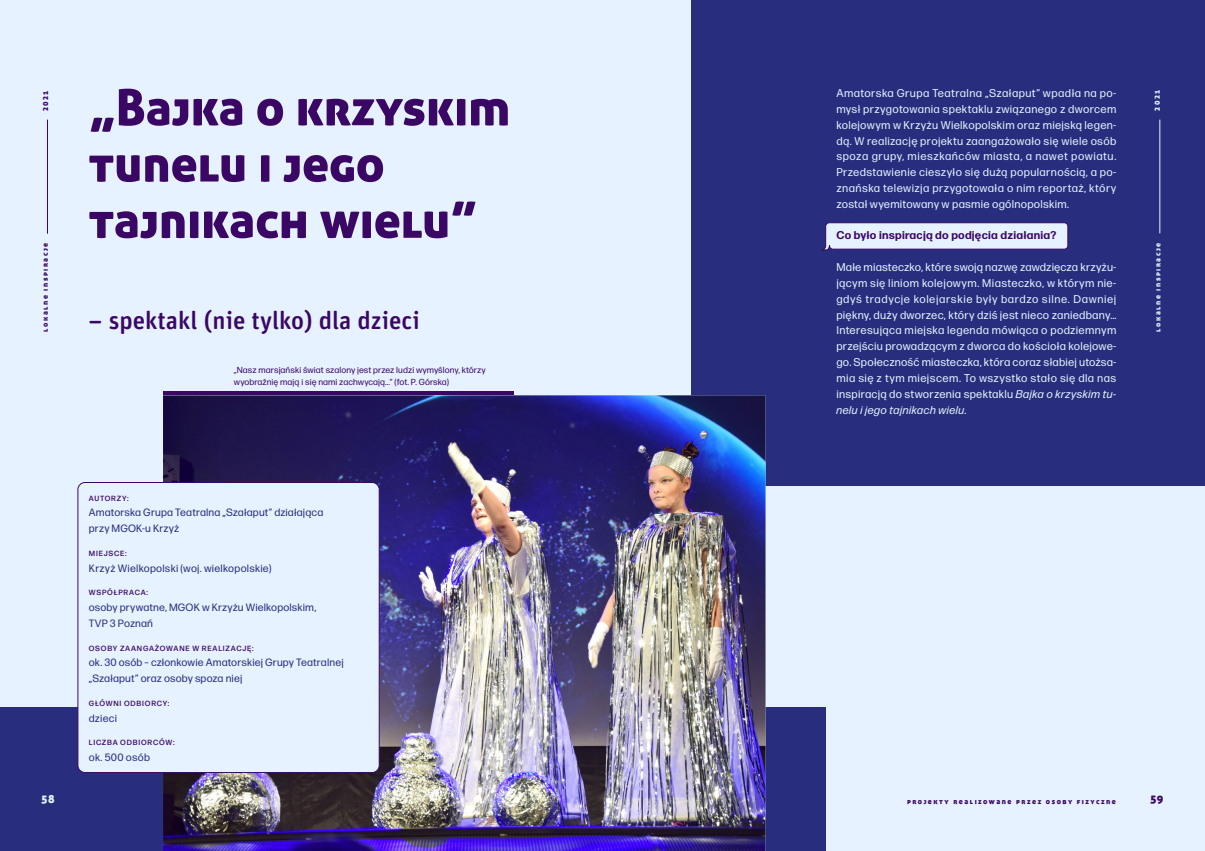
<style>
.page{position:relative;width:1205px;height:851px;background:#fff}
.page>*{position:absolute;margin:0;border:0;box-sizing:border-box;transform-origin:0 0}
.t1{font:50px/56.2px "Aller Display";color:#3b0764}
.t2{font:500 25px "Unit Rounded Pro";color:#3b0764}
.tekst{font:11.25px/15.9px "Forma DJR Micro";letter-spacing:.025em;color:#e6f2ff;text-align:justify}
.tekst_pytanie{font:700 11.25px "Forma DJR Micro";letter-spacing:.02em;color:#3b0764}
.t3{font:11.25px "Aller Display";color:#e6f2ff}
.t4{font:11.25px "Aller Display";color:#3b0764}
.metryczka_tekst{font:10.62px/15.8px "Forma DJR Micro";letter-spacing:.015em;color:#282e7d}
.opis_zdjęć{font:8.75px/11.2px "Forma DJR Micro";letter-spacing:.01em;color:#3b0764}
.metryczka_tytuł{font:500 7.5px "Forma DJR Micro";letter-spacing:.105em;color:#3b0764}
.t5{font:7.5px "Aller Display";letter-spacing:.2em;color:#3b0764}
.t6{font:7.5px "Aller Display";letter-spacing:.2em;color:#e6f2ff}
.s1{font-style:italic}
</style>
<div class="page">
<div style="left:0;top:0;width:1205px;height:850px;background:#e6f2ff"></div>
<div style="left:691px;top:0;width:514px;height:485px;background:#282e7d"></div>
<div style="left:0;top:707px;width:825px;height:143px;background:#282e7d"></div>
<svg style="left:822px;top:222px;width:246px;height:29px"></svg>
<hr style="left:47px;top:120px;width:1px;height:114px;background:#3b0764">
<hr style="left:1159px;top:120px;width:1px;height:113px;background:#e6f2ff">
<div style="left:78px;top:482px;width:301px;height:290px;background:#e6f2ff;border-radius:7px"></div>
<img style="left:163px;top:395px;width:602px;height:455px">
<hr style="left:163px;top:391px;width:351px;height:4px;background:#3b0764">
<div style="left:77px;top:482px;width:303px;height:290px;border:1px solid #3b0764;border-radius:7px"></div>
<p class="t5" style="left:41px;top:111px;width:22px;rotate:-90deg">2021</p>
<p class="t5" style="left:41px;top:331px;width:90px;rotate:-90deg">lokalne inspiracje</p>
<h2 class="t1" style="left:89px;top:78px;width:423px">„Bajka o krzyskim tunelu i jego tajnikach wielu”</h2>
<h2 class="t2" style="left:89px;top:302px;width:333px">– spektakl (nie tylko) dla dzieci</h2>
<p class="opis_zdjęć" style="left:234px;top:364px;width:253px">„Nasz marsjański świat szalony jest przez ludzi wymyślony, którzy wyobraźnię mają i się nami zachwycają...” (fot. P. Górska)</p>
<p class="metryczka_tytuł" style="left:89px;top:493px;width:41px">AUTORZY:</p>
<p class="metryczka_tekst" style="left:89px;top:504px;width:236px">Amatorska Grupa Teatralna „Szałaput” działająca przy MGOK-u Krzyż</p>
<p class="metryczka_tytuł" style="left:89px;top:548px;width:39px">MIEJSCE:</p>
<p class="metryczka_tekst" style="left:89px;top:559px;width:184px">Krzyż Wielkopolski (woj. wielkopolskie)</p>
<p class="metryczka_tytuł" style="left:89px;top:588px;width:61px">WSPÓŁPRACA:</p>
<p class="metryczka_tekst" style="left:89px;top:599px;width:229px">osoby prywatne, MGOK w Krzyżu Wielkopolskim,<br>TVP 3 Poznań</p>
<p class="metryczka_tytuł" style="left:89px;top:643px;width:166px">OSOBY ZAANGAŻOWANE W REALIZACJĘ:</p>
<p class="metryczka_tekst" style="left:89px;top:654px;width:256px">ok. 30 osób – członkowie Amatorskiej Grupy Teatralnej „Szałaput” oraz osoby spoza niej</p>
<p class="metryczka_tytuł" style="left:89px;top:698px;width:82px">GŁÓWNI ODBIORCY:</p>
<p class="metryczka_tekst" style="left:89px;top:709px;width:30px">dzieci</p>
<p class="metryczka_tytuł" style="left:89px;top:737px;width:87px">LICZBA ODBIORCÓW:</p>
<p class="metryczka_tekst" style="left:89px;top:749px;width:63px">ok. 500 osób</p>
<p class="tekst" style="left:836px;top:85px;width:281px">Amatorska Grupa Teatralna „Szałaput” wpadła na po&shy;mysł przygotowania spektaklu związanego z dworcem kolejowym w Krzyżu Wielkopolskim oraz miejską legen&shy;dą. W realizację projektu zaangażowało się wiele osób spoza grupy, mieszkańców miasta, a nawet powiatu.<br>Przedstawienie cieszyło się dużą popularnością, a po&shy;znańska telewizja przygotowała o nim reportaż, który został wyemitowany w pasmie ogólnopolskim.</p>
<h3 class="tekst_pytanie" style="left:836px;top:228px;width:221px">Co było inspiracją do podjęcia działania?</h3>
<p class="tekst" style="left:836px;top:259px;width:281px">Małe miasteczko, które swoją nazwę zawdzięcza krzyżu&shy;jącym się liniom kolejowym. Miasteczko, w którym nie&shy;gdyś tradycje kolejarskie były bardzo silne. Dawniej piękny, duży dworzec, który dziś jest nieco zaniedbany… Interesująca miejska legenda mówiąca o podziemnym przejściu prowadzącym z dworca do kościoła kolejowe&shy;go. Społeczność miasteczka, która coraz słabiej utożsa&shy;mia się z tym miejscem. To wszystko stało się dla nas inspiracją do stworzenia spektaklu <span class="s1">Bajka o krzyskim tu&shy;nelu i jego tajnikach wielu.</span></p>
<p class="t6" style="left:1152px;top:110px;width:22px;rotate:-90deg">2021</p>
<p class="t6" style="left:1153px;top:331px;width:90px;rotate:-90deg">lokalne inspiracje</p>
<p class="t3" style="left:41px;top:791px;width:15px">58</p>
<p class="t4" style="left:1150px;top:791px;width:15px">59</p>
<p class="t5" style="left:907px;top:796px;width:210px">projekty realizowane przez osoby fizyczne</p>
</div>
